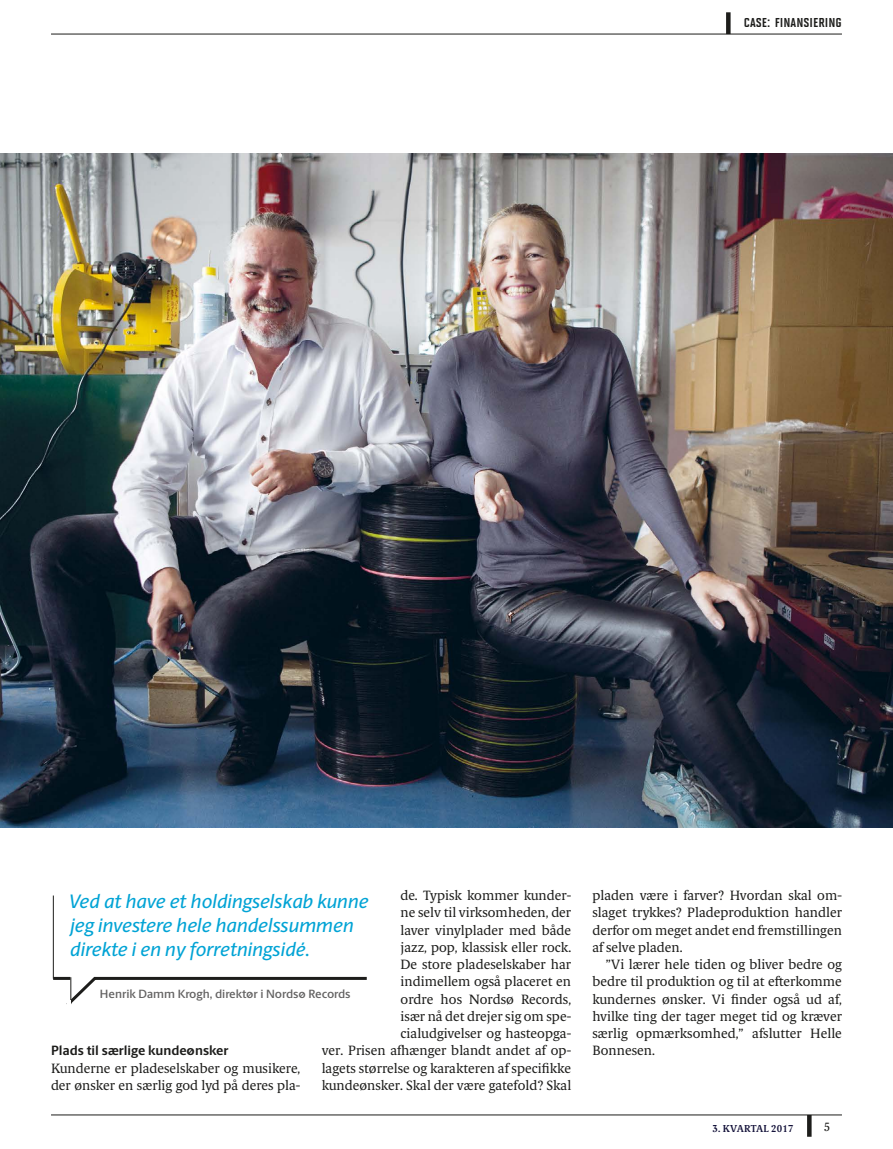
<style>
.page{position:relative;width:893px;height:1149px;background:#fff}
.page>*{position:absolute;margin:0;border:0;box-sizing:border-box;transform-origin:0 0}
.t1{font:italic 500 19.5px/24px "Berling Sans";color:#00a3d5}
.t2{font:15px "Solano Gothic MVB Bd SC";color:#1d1d1b}
.t3{font:13.5px/17.2px "Berling Serif Text";color:#1d1d1b;text-align:justify}
.t4{font:700 13.5px "Berling Sans";color:#1d1d1b}
.t5{font:600 12px "Berling Sans";color:#646363}
.t6{font:12px "Berling Serif Text";color:#1d1d1b}
.t7{font:600 10.2px "Berling Serif Text";letter-spacing:.02em;color:#131139}
</style>
<div class="page">
<hr style="left:51px;top:1114px;width:791px;height:1px;background:#1d1d1b">
<div style="left:807px;top:1114px;width:5px;height:22px;background:#1d1d1b"></div>
<img style="left:0;top:153px;width:892px;height:674px">
<div style="left:726px;top:12px;width:5px;height:22px;background:#1d1d1b"></div>
<hr style="left:51px;top:34px;width:791px;height:1px;background:#1d1d1b">
<hr style="left:53px;top:895px;width:1px;height:83px;background:#1d1d1b">
<hr style="left:53px;top:976px;width:17px;height:3px;background:#1d1d1b">
<svg style="left:63px;top:976px;width:304px;height:28px"></svg>
<p class="t2" style="left:744px;top:14px;width:99px">case: finansiering</p>
<p class="t3" style="left:322px;top:886px;width:251px;text-align:right">de. Typisk kommer kunder-<br>ne selv til virksomheden, der<br>laver vinylplader med både<br>jazz, pop, klassisk eller rock.<br>De store pladeselskaber har<br>indimellem også placeret en<br>ordre hos Nordsø Records,<br>især nå det drejer sig om spe&shy;cialudgivelser og hasteopga-<br>ver. Prisen afhænger blandt andet af op&shy;lagets størrelse og karakteren af specifikke kundeønsker. Skal der være gatefold? Skal</p>
<p class="t3" style="left:592px;top:886px;width:251px">pladen være i farver? Hvordan skal om&shy;slaget trykkes? Pladeproduktion handler derfor om meget andet end fremstillingen af selve pladen.</p>
<h1 class="t1" style="left:69px;top:889px;width:301px">Ved at have et holdingselskab kunne jeg investere hele handelssummen direkte i en ny forretningsidé.</h1>
<p class="t5" style="left:100px;top:986px;width:252px">Henrik Damm Krogh, direktør i Nordsø Records</p>
<p class="t3" style="left:592px;top:955px;width:251px;text-indent:14px">”Vi lærer hele tiden og bliver bedre og bedre til produktion og til at efterkomme kundernes ønsker. Vi finder også ud af, hvilke ting der tager meget tid og kræver særlig opmærksomhed,” afslutter Helle Bonnesen.</p>
<p class="t4" style="left:51px;top:1042px;width:179px">Plads til særlige kundeønsker</p>
<p class="t3" style="left:51px;top:1058px;width:251px">Kunderne er pladeselskaber og musikere, der ønsker en særlig god lyd på deres pla-</p>
<p class="t7" style="left:713px;top:1121px;width:83px">3. KVARTAL 2017</p>
<p class="t6" style="left:824px;top:1119px;width:8px">5</p>
</div>
